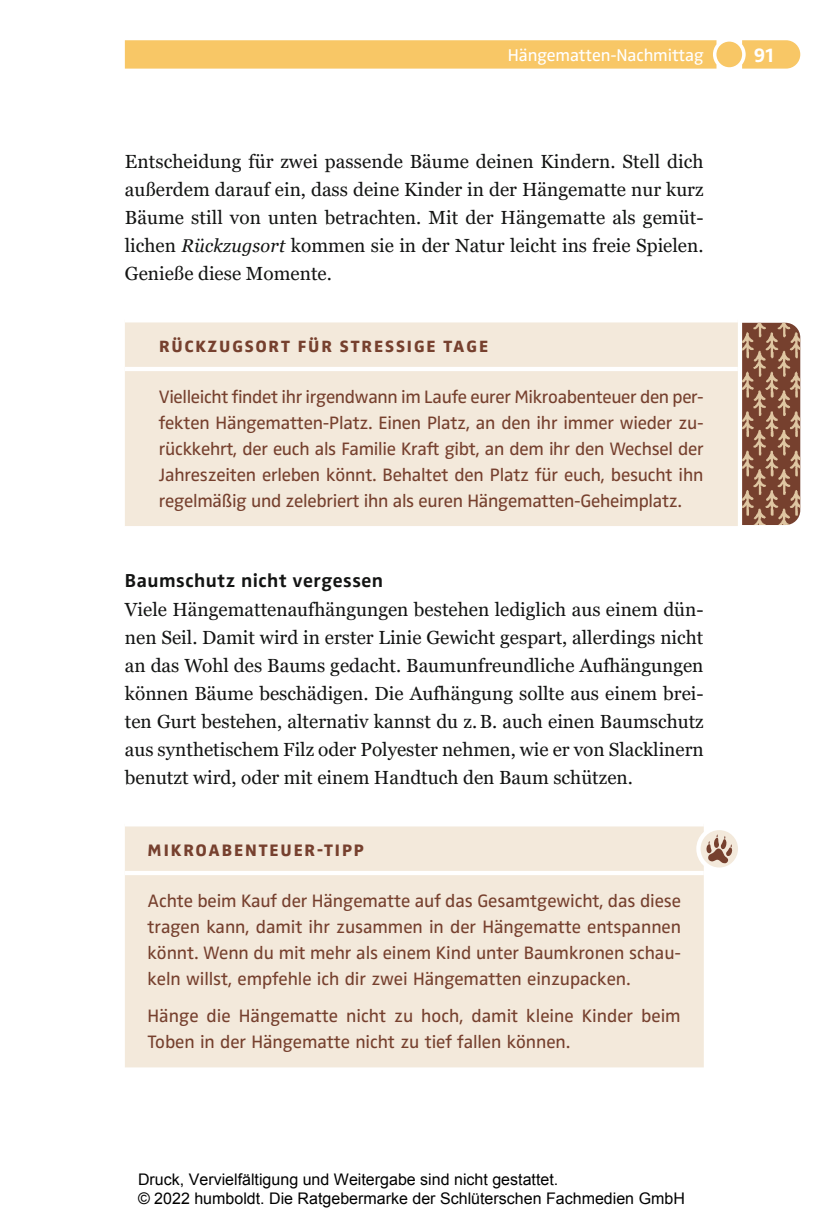
<style>
.page{position:relative;width:823px;height:1219px;background:#fff}
.page>*{position:absolute;margin:0;border:0;box-sizing:border-box;transform-origin:0 0}
.t1{font:700 20.8px "Zwo Pro";color:#fff}
.t2{font:700 19.4px "Zwo Pro";letter-spacing:.025em;color:#131413}
.t3{font:19px/28px "Georgia Pro";color:#131413;text-align:justify}
.t4{font:18.6px/26px "Zwo Pro";letter-spacing:-.005em;color:#76402e;text-align:justify}
.t5{font:17.6px "Zwo Pro";letter-spacing:-.005em;color:#fff}
.t6{font:800 17.2px "Zwo Pro";letter-spacing:.11em;color:#76402e}
.t7{font:800 16.8px "Zwo Pro";letter-spacing:.11em;color:#76402e}
.t8{font:16px/19.2px "Arial";color:#000}
.s1{font-style:italic;font-size:18.4px}
</style>
<div class="page">
<div style="left:125px;top:322px;width:612px;height:204px;background:#f3e9db"></div>
<hr style="left:125px;top:367px;width:612px;height:4px;background:#fff">
<div style="left:125px;top:826px;width:578px;height:241px;background:#f3e9db"></div>
<hr style="left:125px;top:871px;width:578px;height:4px;background:#fff">
<img style="left:742px;top:323px;width:57px;height:202px">
<svg style="left:698px;top:828px;width:41px;height:42px"></svg>
<svg style="left:706px;top:834px;width:25px;height:30px"></svg>
<div style="left:696px;top:826px;width:45px;height:46px;border:4px solid #fff;border-radius:50%"></div>
<svg style="left:125px;top:40px;width:674px;height:29px;background:#f8c96c"></svg>
<p class="t5" style="left:507px;top:45px;width:197px">Hängematten-Nachmittag</p>
<p class="t1" style="left:753px;top:42px;width:22px">91</p>
<p class="t3" style="left:125px;top:149px;width:580px">Entscheidung für zwei passende Bäume deinen Kindern. Stell dich außerdem darauf ein, dass deine Kinder in der Hängematte nur kurz Bäume still von unten betrachten. Mit der Hängematte als gemüt&shy;lichen <span class="s1">Rückzugsort</span> kommen sie in der Natur leicht ins freie Spielen.<br>Genieße diese Momente.</p>
<p class="t7" style="left:159px;top:336px;width:330px">RÜCKZUGSORT FÜR STRESSIGE TAGE</p>
<p class="t4" style="left:159px;top:384px;width:546px">Vielleicht findet ihr irgendwann im Laufe eurer Mikroabenteuer den per&shy;fekten Hängematten-Platz. Einen Platz, an den ihr immer wieder zu&shy;rückkehrt, der euch als Familie Kraft gibt, an dem ihr den Wechsel der Jahreszeiten erleben könnt. Behaltet den Platz für euch, besucht ihn regelmäßig und zelebriert ihn als euren Hängematten-Geheimplatz.</p>
<p class="t2" style="left:125px;top:569px;width:260px">Baumschutz nicht vergessen</p>
<p class="t3" style="left:125px;top:597px;width:580px">Viele Hängemattenaufhängungen bestehen lediglich aus einem dün&shy;nen Seil. Damit wird in erster Linie Gewicht gespart, allerdings nicht an das Wohl des Baums gedacht. Baumunfreundliche Aufhängungen können Bäume beschädigen. Die Aufhängung sollte aus einem brei&shy;ten Gurt bestehen, alternativ kannst du z.B. auch einen Baumschutz aus synthetischem Filz oder Polyester nehmen, wie er von Slacklinern benutzt wird, oder mit einem Handtuch den Baum schützen.</p>
<p class="t6" style="left:147px;top:840px;width:218px">MIKROABENTEUER-TIPP</p>
<p class="t4" style="left:147px;top:888px;width:534px">Achte beim Kauf der Hängematte auf das Gesamtgewicht, das diese tragen kann, damit ihr zusammen in der Hängematte entspannen könnt. Wenn du mit mehr als einem Kind unter Baumkronen schau&shy;keln willst, empfehle ich dir zwei Hängematten einzupacken.</p>
<p class="t4" style="left:147px;top:1003px;width:534px">Hänge die Hängematte nicht zu hoch, damit kleine Kinder beim<br>Toben in der Hängematte nicht zu tief fallen können.</p>
<p class="t8" style="left:138px;top:1170px;width:548px">Druck, Vervielfältigung und Weitergabe sind nicht gestattet.<br>© 2022 humboldt. Die Ratgebermarke der Schlüterschen Fachmedien GmbH</p>
</div>
